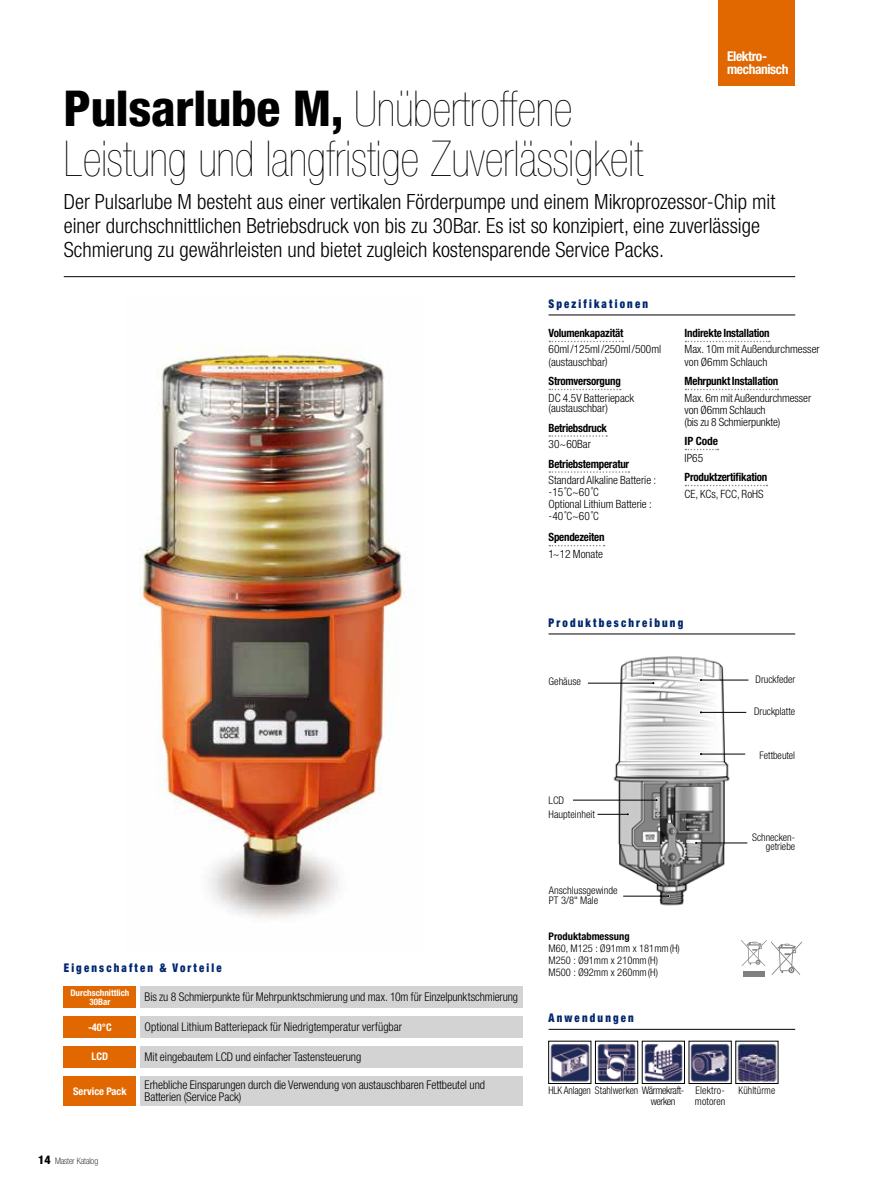
<style>
.page{position:relative;width:893px;height:1191px;background:#fff}
.page>*{position:absolute;margin:0;border:0;box-sizing:border-box;transform-origin:0 0}
.t1{font:200 condensed 49.5px/49.5px "Helvetica Neue LT Std";letter-spacing:-.005em;color:#000}
.t2{font:300 condensed 21px/24px "Helvetica Neue LT Std";color:#000}
.t3{font:700 condensed 13.5px/13.5px "Helvetica Neue LT Std";letter-spacing:-.03em;color:#fff}
.t4{font:300 condensed 12px/12px "Helvetica Neue LT Std";letter-spacing:-.005em;color:#000}
.t5{font:900 condensed 12px "Helvetica Neue LT Std";letter-spacing:.2em;color:#00276f;scale:.9 1}
.t6{font:300 condensed 11.4px/12px "Helvetica Neue LT Std";color:#000}
.t7{font:700 condensed 11.4px "Helvetica Neue LT Std";letter-spacing:-.02em;color:#000;scale:.96 1}
.t8{font:700 condensed 11.4px "Helvetica Neue LT Std";letter-spacing:-.02em;color:#000}
.t9{font:300 condensed 10.5px/10.5px "Helvetica Neue LT Std";color:#000}
.t10{font:300 condensed 10.5px "Helvetica Neue LT Std";letter-spacing:-.02em;color:#000;scale:.94 1}
.t11{font:700 condensed 10.5px "Helvetica Neue LT Std";color:#fff}
.t12{font:700 condensed 10.5px "Helvetica Neue LT Std";color:#000}
.t13{font:300 condensed 10.5px "Helvetica Neue LT Std";color:#000;scale:.94 1}
.t14{font:700 condensed 9px/9px "Helvetica Neue LT Std";color:#fff;text-align:center}
.t15{font:100 condensed 9px "Helvetica Neue LT Std";letter-spacing:-.01em;color:#000}
.s1{font-weight:800}
.s2{font-weight:800;font-size:12px}
</style>
<div class="page">
<img style="left:607px;top:656px;width:130px;height:250px">
<svg style="left:549px;top:341px;width:74px;height:1px"></svg>
<svg style="left:549px;top:389px;width:72px;height:1px"></svg>
<svg style="left:549px;top:435px;width:58px;height:2px"></svg>
<svg style="left:549px;top:471px;width:80px;height:2px"></svg>
<svg style="left:685px;top:341px;width:85px;height:1px"></svg>
<svg style="left:685px;top:389px;width:93px;height:1px"></svg>
<svg style="left:685px;top:449px;width:33px;height:1px"></svg>
<svg style="left:685px;top:485px;width:82px;height:1px"></svg>
<svg style="left:549px;top:545px;width:55px;height:1px"></svg>
<hr style="left:64px;top:276px;width:731px;height:1px;background:#000">
<hr style="left:549px;top:315px;width:246px;height:1px;background:#000">
<img style="left:644px;top:1044px;width:39px;height:37px">
<img style="left:691px;top:1044px;width:38px;height:37px">
<img style="left:597px;top:1044px;width:39px;height:37px">
<img style="left:551px;top:1044px;width:38px;height:37px">
<img style="left:738px;top:1043px;width:38px;height:38px">
<hr style="left:549px;top:1029px;width:246px;height:1px;background:#000">
<div style="left:140px;top:986px;width:383px;height:22px;background:#d3d3d4"></div>
<div style="left:64px;top:986px;width:72px;height:22px;background:#e16700"></div>
<div style="left:64px;top:1016px;width:72px;height:21px;background:#e16700"></div>
<div style="left:140px;top:1016px;width:383px;height:21px;background:#d3d3d4"></div>
<div style="left:64px;top:1046px;width:72px;height:21px;background:#e16700"></div>
<div style="left:140px;top:1046px;width:383px;height:21px;background:#d3d3d4"></div>
<div style="left:64px;top:1076px;width:72px;height:30px;background:#e16700"></div>
<div style="left:140px;top:1076px;width:383px;height:30px;background:#d3d3d4"></div>
<hr style="left:549px;top:633px;width:246px;height:1px;background:#000">
<div style="left:549px;top:882px;width:81px;height:26px;background:#fff"></div>
<hr style="left:701px;top:680px;width:47px;height:1px;background:#000">
<hr style="left:701px;top:712px;width:45px;height:1px;background:#000">
<hr style="left:701px;top:754px;width:44px;height:1px;background:#000">
<hr style="left:696px;top:842px;width:51px;height:1px;background:#000">
<div style="left:549px;top:809px;width:60px;height:14px;background:#fff"></div>
<hr style="left:588px;top:683px;width:65px;height:1px;background:#000">
<hr style="left:573px;top:800px;width:83px;height:1px;background:#000">
<hr style="left:597px;top:814px;width:31px;height:1px;background:#000">
<hr style="left:623px;top:896px;width:45px;height:1px;background:#000">
<div style="left:719px;top:0;width:76px;height:85px;background:#e16700"></div>
<img style="left:139px;top:347px;width:267px;height:572px">
<svg style="left:741px;top:940px;width:61px;height:35px"></svg>
<div style="left:743px;top:971px;width:22px;height:5px;background:#808080"></div>
<h1 class="t1" style="left:64px;top:84px;width:581px"><span class="s1">Pulsarlube M,</span> Unübertroffene<br>Leistung und langfristige Zuverlässigkeit</h1>
<p class="t3" style="left:727px;top:49px;width:63px">Elektro&shy;mechanisch</p>
<p class="t2" style="left:64px;top:189px;width:713px">Der Pulsarlube M besteht aus einer vertikalen Förderpumpe und einem Mikroprozessor-Chip mit einer durchschnittlichen Betriebsdruck von bis zu 30Bar. Es ist so konzipiert, eine zuverlässige<br>Schmierung zu gewährleisten und bietet zugleich kostensparende Service Packs.</p>
<p class="t5" style="left:549px;top:296px;width:112px">Spezifikationen</p>
<p class="t7" style="left:549px;top:326px;width:79px">Volumenkapazität</p>
<p class="t6" style="left:549px;top:343px;width:114px">60ml/125ml/250ml/500ml (austauschbar)</p>
<p class="t7" style="left:549px;top:374px;width:77px">Stromversorgung</p>
<p class="t6" style="left:549px;top:392px;width:87px;line-height:10.5px">DC 4.5V Batteriepack (austauschbar)</p>
<p class="t7" style="left:549px;top:420px;width:63px">Betriebsdruck</p>
<p class="t6" style="left:549px;top:438px;width:44px">30~60Bar</p>
<p class="t7" style="left:549px;top:456px;width:86px">Betriebstemperatur</p>
<p class="t6" style="left:548px;top:474px;width:109px">Standard Alkaline Batterie : -15˚C~60˚C<br>Optional Lithium Batterie : -40˚C~60˚C</p>
<p class="t7" style="left:549px;top:530px;width:60px">Spendezeiten</p>
<p class="t6" style="left:549px;top:547px;width:56px">1~12 Monate</p>
<p class="t7" style="left:685px;top:326px;width:90px">Indirekte Installation</p>
<p class="t6" style="left:685px;top:343px;width:137px">Max. 10m mit Außendurchmesser von Ø6mm Schlauch</p>
<p class="t7" style="left:685px;top:374px;width:99px">Mehrpunkt Installation</p>
<p class="t6" style="left:685px;top:391px;width:128px">Max. 6m mit Außendurchmesser von Ø6mm Schlauch<br>(bis zu 8 Schmierpunkte)</p>
<p class="t8" style="left:685px;top:434px;width:35px">IP Code</p>
<p class="t6" style="left:685px;top:451px;width:20px">IP65</p>
<p class="t7" style="left:685px;top:470px;width:88px">Produktzertifikation</p>
<p class="t6" style="left:685px;top:487px;width:80px">CE, KCs, FCC, RoHS</p>
<p class="t5" style="left:64px;top:960px;width:177px">Eigenschaften &amp; Vorteile</p>
<p class="t4" style="left:145px;top:991px;width:375px">Bis zu 8 Schmierpunkte für Mehrpunktschmierung und max. 10m für Einzelpunktschmierung</p>
<p class="t14" style="left:70px;top:988px;width:60px">Durchschnittlich<br>30Bar</p>
<p class="t11" style="left:88px;top:1020px;width:25px">-40°C</p>
<p class="t4" style="left:145px;top:1020px;width:259px">Optional Lithium Batteriepack für Niedrigtemperatur verfügbar</p>
<p class="t11" style="left:92px;top:1050px;width:18px">LCD</p>
<p class="t4" style="left:145px;top:1050px;width:218px">Mit eingebautem LCD und einfacher Tastensteuerung</p>
<p class="t11" style="left:73px;top:1084px;width:55px">Service Pack</p>
<p class="t4" style="left:145px;top:1078px;width:342px">Erhebliche Einsparungen durch die Verwendung von austauschbaren Fettbeutel und<br>Batterien (Service Pack)</p>
<p class="t15" style="left:38px;top:1155px;width:61px"><span class="s2">14</span> Master Katalog</p>
<p class="t5" style="left:549px;top:615px;width:151px">Produktbeschreibung</p>
<p class="t9" style="left:549px;top:676px;width:34px">Gehäuse</p>
<p class="t9" style="left:549px;top:793px;width:48px;line-height:14.1px">LCD<br>Haupteinheit</p>
<p class="t9" style="left:549px;top:884px;width:70px">Anschlussgewinde<br>PT 3/8" Male</p>
<p class="t12" style="left:549px;top:930px;width:83px">Produktabmessung</p>
<p class="t9" style="left:549px;top:942px;width:133px;line-height:12px">M60, M125 : Ø91mm x 181mm(H)<br>M250 : Ø91mm x 210mm(H)<br>M500 : Ø92mm x 260mm(H)</p>
<p class="t5" style="left:549px;top:1010px;width:96px">Anwendungen</p>
<p class="t9" style="left:756px;top:674px;width:41px">Druckfeder</p>
<p class="t9" style="left:754px;top:706px;width:43px">Druckplatte</p>
<p class="t9" style="left:759px;top:749px;width:37px">Fettbeutel</p>
<p class="t9" style="left:752px;top:833px;width:44px;line-height:9px;text-align:right">Schnecken&shy;getriebe</p>
<p class="t10" style="left:549px;top:1084px;width:146px">HLK Anlagen Stahlwerken Wärmekraft-</p>
<p class="t13" style="left:738px;top:1084px;width:41px">Kühltürme</p>
<p class="t9" style="left:651px;top:1095px;width:26px">werken</p>
<p class="t9" style="left:695px;top:1085px;width:32px">Elektro&shy;motoren</p>
</div>
